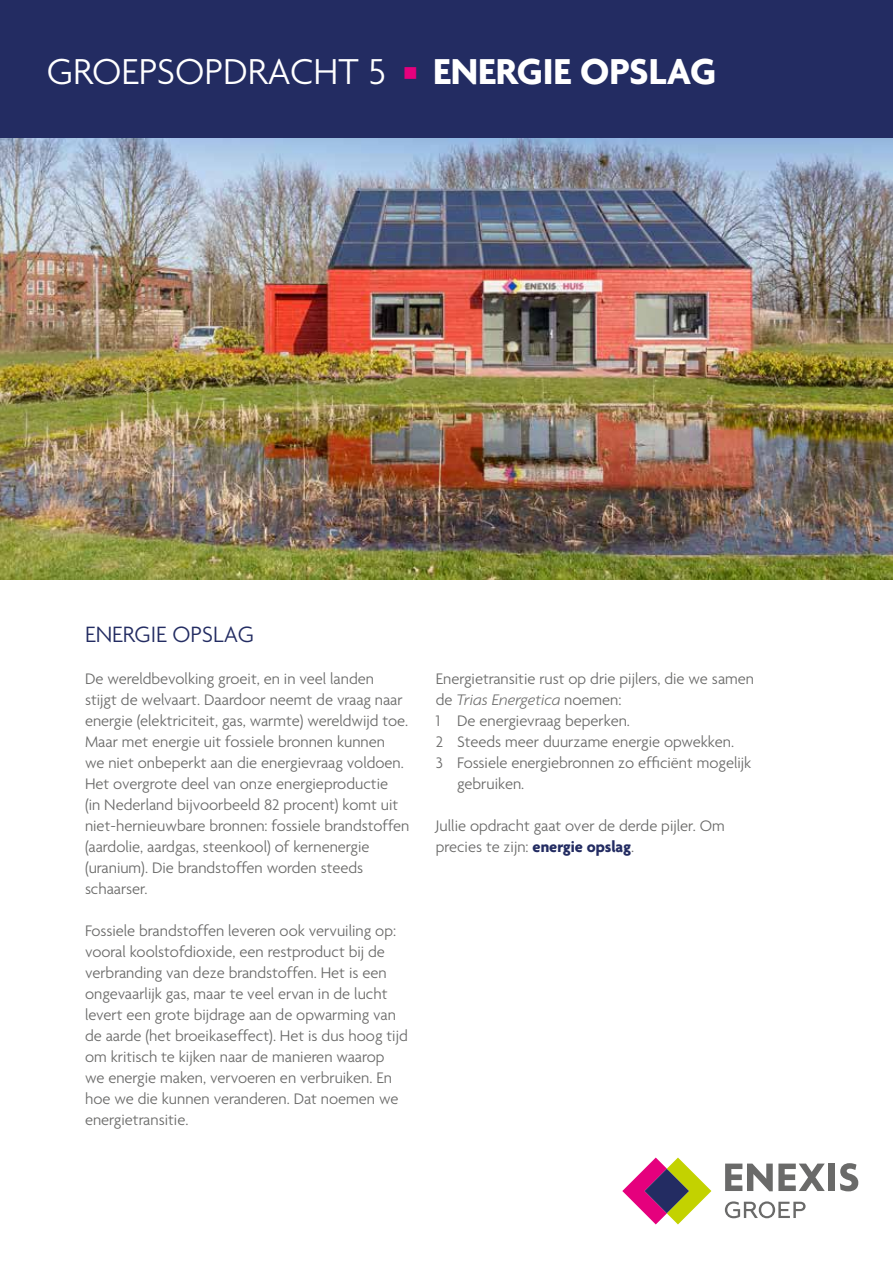
<style>
.page{position:relative;width:893px;height:1263px;background:#fff}
.page>*{position:absolute;margin:0;border:0;box-sizing:border-box;transform-origin:0 0}
.t1{font:300 39px "Agenda";color:#fff}
.t2{font:300 24px "Agenda";color:#232c62}
.t3{font:300 16.5px/21px "Agenda";color:#6a6a69}
.t4{font:italic 300 16.5px "Agenda";color:#6a6a69}
.s1{color:#e5007d}
.s2{font-weight:700}
.s3{font-style:normal}
.s4{font-weight:700;color:#232c62}
</style>
<div class="page">
<div style="left:0;top:0;width:893px;height:154px;background:#232c62"></div>
<img style="left:0;top:138px;width:893px;height:441px">
<svg style="left:725px;top:1201px;width:81px;height:17px"></svg>
<svg style="left:622px;top:1157px;width:89px;height:67px"></svg>
<div style="left:829px;top:1163px;width:6px;height:28px;background:#6a6a69"></div>
<svg style="left:840px;top:1163px;width:18px;height:28px"></svg>
<svg style="left:725px;top:1163px;width:100px;height:28px"></svg>
<h1 class="t1" style="left:47px;top:49px;width:671px">GROEPSOPDRACHT 5 <span class="s1">○</span> <span class="s2">ENERGIE OPSLAG</span></h1>
<h2 class="t2" style="left:85px;top:620px;width:171px">ENERGIE OPSLAG</h2>
<p class="t3" style="left:85px;top:668px;width:326px">De wereldbevolking groeit, en in veel landen stijgt de welvaart. Daardoor neemt de vraag naar energie (elektriciteit, gas, warmte) wereldwijd toe.<br>Maar met energie uit fossiele bronnen kunnen<br>we niet onbeperkt aan die energievraag voldoen.<br>Het overgrote deel van onze energieproductie<br>(in Nederland bijvoorbeeld 82 procent) komt uit niet-hernieuwbare bronnen: fossiele brandstoffen (aardolie, aardgas, steenkool) of kernenergie (uranium). Die brandstoffen worden steeds schaarser.</p>
<p class="t3" style="left:85px;top:920px;width:324px">Fossiele brandstoffen leveren ook vervuiling op: vooral koolstofdioxide, een restproduct bij de verbranding van deze brandstoffen. Het is een ongevaarlijk gas, maar te veel ervan in de lucht levert een grote bijdrage aan de opwarming van de aarde (het broeikaseffect). Het is dus hoog tijd om kritisch te kijken naar de manieren waarop we energie maken, vervoeren en verbruiken. En hoe we die kunnen veranderen. Dat noemen we energietransitie.</p>
<p class="t3" style="left:436px;top:668px;width:320px">Energietransitie rust op drie pijlers, die we samen</p>
<p class="t4" style="left:436px;top:690px;width:187px"><span class="s3">de</span> Trias Energetica <span class="s3">noemen:</span></p>
<p class="t3" style="left:436px;top:710px;width:196px">1 De energievraag beperken.</p>
<p class="t3" style="left:436px;top:731px;width:300px">2 Steeds meer duurzame energie opwekken.</p>
<p class="t3" style="left:436px;top:752px;width:317px">3 Fossiele energiebronnen zo efficiënt mogelijk</p>
<p class="t3" style="left:457px;top:773px;width:69px">gebruiken.</p>
<p class="t3" style="left:436px;top:815px;width:290px">Jullie opdracht gaat over de derde pijler. Om precies te zijn: <span class="s4">energie opslag</span>.</p>
</div>
